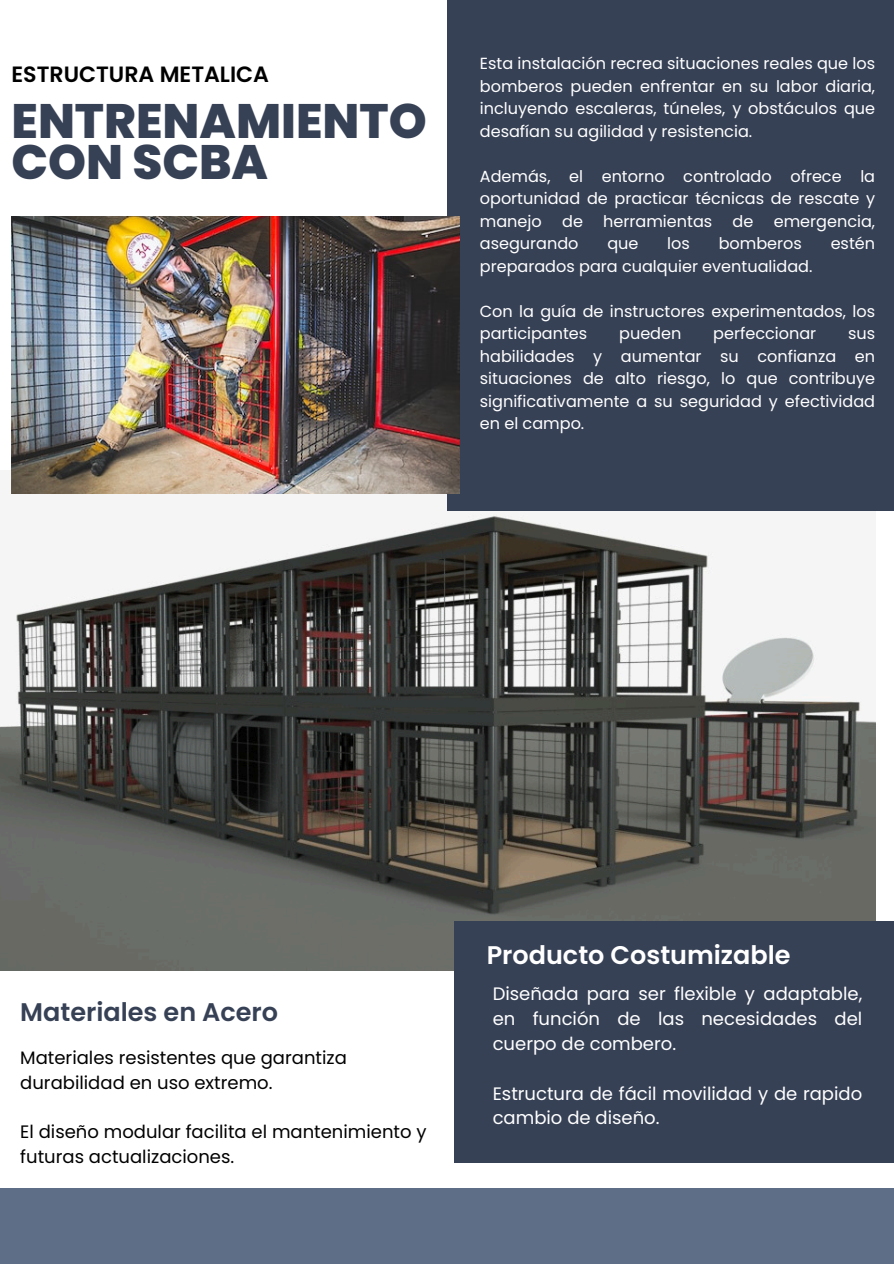
<style>
.page{position:relative;width:894px;height:1264px;background:#fff}
.page>*{position:absolute;margin:0;border:0;box-sizing:border-box;transform-origin:0 0}
.t1{font:800 48.3px/41.7px "Poppins";color:#374155}
.t2{font:600 25.5px "Poppins";color:#fff}
.t3{font:600 25.5px "Poppins";color:#374155}
.t4{font:600 22.05px "Poppins";color:#000}
.t5{font:600 19.2px "Poppins";color:#fff}
.t6{font:18px/24.8px "Poppins";color:#fff;text-align:justify}
.t7{font:18px/24.8px "Poppins";color:#000}
.t8{font:16.05px/22.5px "Poppins";color:#fff;text-align:justify}
.t9{font:15px "Poppins";color:#fff}
</style>
<div class="page">
<img style="left:0;top:470px;width:875px;height:500px">
<div style="left:454px;top:920px;width:439px;height:242px;background:#374155"></div>
<div style="left:0;top:1188px;width:893px;height:75px;background:#5e6e87"></div>
<div style="left:446px;top:0;width:447px;height:510px;background:#374155"></div>
<img style="left:12px;top:216px;width:447px;height:277px">
<p class="t4" style="left:12px;top:58px;width:259px">ESTRUCTURA METALICA</p>
<p class="t8" style="left:479px;top:52px;width:396px">Esta instalación recrea situaciones reales que los bomberos pueden enfrentar en su labor diaria, incluyendo escaleras, túneles, y obstáculos que desafían su agilidad y resistencia.</p>
<p class="t8" style="left:479px;top:165px;width:396px">Además, el entorno controlado ofrece la oportunidad de practicar técnicas de rescate y manejo</p>
<p class="t5" style="left:492px;top:52px;width:149px">Summer Series</p>
<h2 class="t1" style="left:12px;top:100px;width:416px">ENTRENAMIENTO<br>CON SCBA</h2>
<p class="t9" style="left:492px;top:105px;width:30px">can</p>
<p class="t9" style="left:546px;top:105px;width:44px">either</p>
<p class="t9" style="left:613px;top:105px;width:21px">be</p>
<p class="t9" style="left:658px;top:105px;width:55px">printed</p>
<p class="t9" style="left:736px;top:105px;width:17px">or</p>
<p class="t9" style="left:776px;top:105px;width:76px">published</p>
<p class="t9" style="left:492px;top:125px;width:105px">electronically.</p>
<h6 class="t5" style="left:492px;top:168px;width:149px">Summer Series</h6>
<p class="t8" style="left:562px;top:210px;width:22px">de</p>
<p class="t8" style="left:603px;top:210px;width:110px">herramientas</p>
<p class="t8" style="left:732px;top:210px;width:22px">de</p>
<p class="t8" style="left:773px;top:210px;width:103px">emergencia,</p>
<p class="t8" style="left:479px;top:232px;width:100px">asegurando</p>
<p class="t8" style="left:607px;top:232px;width:33px">que</p>
<p class="t8" style="left:667px;top:232px;width:24px">los</p>
<p class="t8" style="left:718px;top:232px;width:85px">bomberos</p>
<p class="t8" style="left:830px;top:232px;width:46px">estén</p>
<p class="t8" style="left:479px;top:255px;width:334px">preparados para cualquier eventualidad.</p>
<h6 class="t8" style="left:479px;top:300px;width:396px">Con la guía de instructores experimentados, los participantes</h6>
<h6 class="t8" style="left:619px;top:322px;width:64px">pueden</h6>
<h6 class="t8" style="left:713px;top:322px;width:104px">perfeccionar</h6>
<h6 class="t8" style="left:479px;top:322px;width:397px;text-indent:368px">sus habilidades y aumentar su confianza en situaciones de alto riesgo, lo que contribuye significativamente a su seguridad y efectividad en el campo.</h6>
<p class="t3" style="left:20px;top:994px;width:259px">Materiales en Acero</p>
<p class="t7" style="left:20px;top:1045px;width:328px">Materiales resistentes que garantiza durabilidad en uso extremo.</p>
<p class="t7" style="left:20px;top:1119px;width:408px">El diseño modular facilita el mantenimiento y futuras actualizaciones.</p>
<p class="t2" style="left:486px;top:937px;width:305px">Producto Costumizable</p>
<h3 class="t6" style="left:492px;top:981px;width:371px">Diseñada para ser flexible y adaptable, en función de las necesidades del cuerpo de combero.</h3>
<h1 class="t6" style="left:492px;top:1080px;width:371px">Estructura de fácil movilidad y de rapido cambio de diseño.</h1>
</div>
